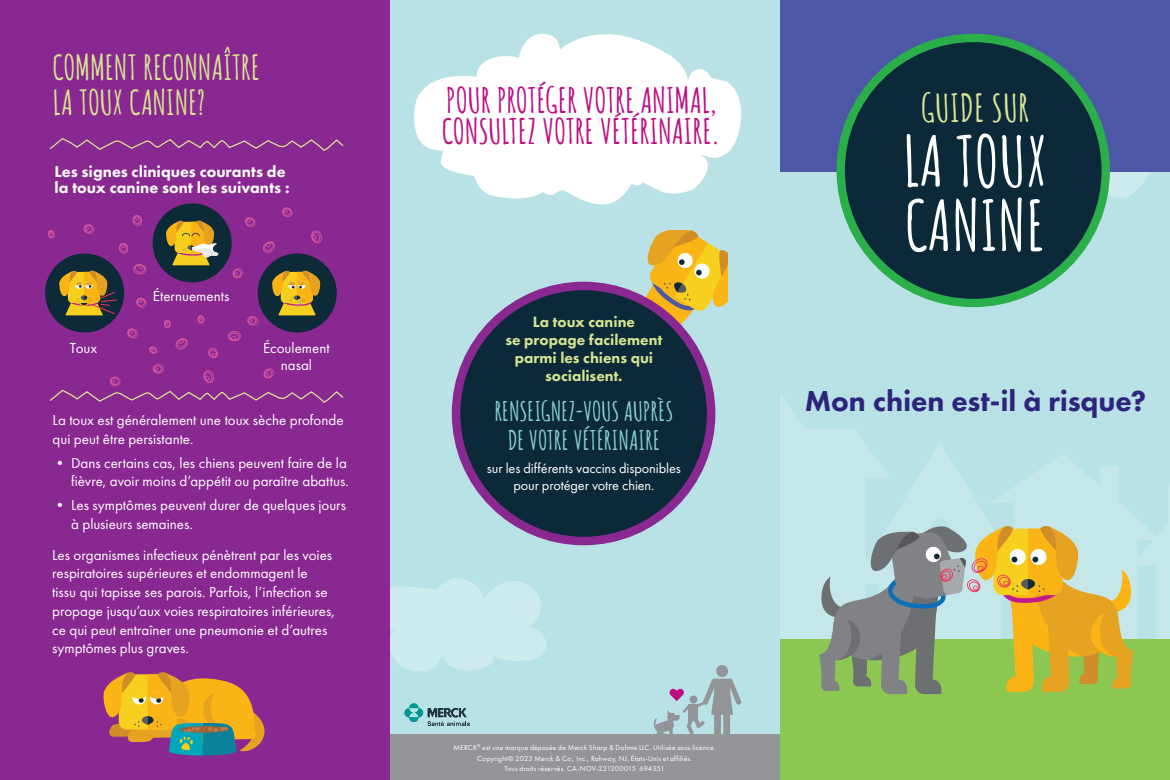
<style>
.page{position:relative;width:1170px;height:780px;background:#fff}
.page>*{position:absolute;margin:0;border:0;box-sizing:border-box;transform-origin:0 0}
.t1{font:700 68.62px/64.2px "Amatic SC";color:#fff}
.t2{font:700 37.75px "Amatic SC";color:#d8e592}
.t3{font:700 34.12px/30.9px "Amatic SC";letter-spacing:-.005em;color:#bc0d83}
.t4{font:700 33.75px/35px "Amatic SC";letter-spacing:-.01em;color:#d8e592}
.t5{font:800 30px "Futura PT";letter-spacing:-.005em;color:#2e247d}
.Text{font:700 26.25px/28.6px "Amatic SC";letter-spacing:-.005em;color:#89d2d1;text-align:center}
.t6{font:800 16.25px/16.2px "Futura PT";color:#fff}
.Text-2{font:800 15.5px/17.9px "Futura PT";letter-spacing:.005em;color:#d8e592;text-align:center}
.Text-3{font:15px/18.8px "Futura PT";color:#fff}
.Text-4{font:14.38px/16.8px "Futura PT";letter-spacing:-.01em;color:#fff;text-align:center}
.t7{font:7.5px/10px "Futura PT";letter-spacing:.025em;color:#fff;text-align:center}
</style>
<div class="page">
<div style="left:390px;top:0;width:390px;height:756px;background:#b8e2e5"></div>
<svg style="left:390px;top:578px;width:156px;height:93px"></svg>
<div style="left:716px;top:665px;width:12px;height:12px;background:#939598;border-radius:50%"></div>
<svg style="left:653px;top:678px;width:88px;height:56px"></svg>
<div style="left:389px;top:734px;width:391px;height:46px;background:#939598"></div>
<svg style="left:414px;top:33px;width:328px;height:172px;fill:#fff"></svg>
<svg style="left:626px;top:230px;width:101px;height:104px"></svg>
<div style="left:456px;top:286px;width:255px;height:255px;background:#0c2939;border-radius:50%"></div>
<div style="left:452px;top:282px;width:263px;height:263px;border:9px solid #892890;border-radius:50%"></div>
<div style="left:780px;top:0;width:389px;height:780px;background:#b8e2e5"></div>
<div style="left:780px;top:639px;width:389px;height:141px;background:#8bc751"></div>
<svg style="left:1105px;top:171px;width:64px;height:32px"></svg>
<div style="left:780px;top:0;width:389px;height:171px;background:#4c58a6"></div>
<div style="left:840px;top:38px;width:265px;height:265px;background:#0c2939;border-radius:50%"></div>
<div style="left:836px;top:34px;width:273px;height:273px;border:8px solid #2baf4a;border-radius:50%"></div>
<svg style="left:780px;top:394px;width:389px;height:300px"></svg>
<div style="left:0;top:0;width:390px;height:780px;background:#892890"></div>
<svg style="left:49px;top:138px;width:295px;height:13px"></svg>
<svg style="left:103px;top:672px;width:161px;height:83px"></svg>
<svg style="left:47px;top:207px;width:297px;height:196px"></svg>
<svg style="left:404px;top:703px;width:65px;height:23px"></svg>
<p class="t4" style="left:52px;top:48px;width:209px">COMMENT RECONNAÎTRE<br>LA TOUX CANINE?</p>
<p class="t6" style="left:55px;top:163px;width:236px">Les signes cliniques courants de la toux canine sont les suivants :</p>
<p class="Text-3" style="left:153px;top:287px;width:78px">Éternuements</p>
<p class="Text-3" style="left:70px;top:338px;width:29px">Toux</p>
<p class="Text-3" style="left:263px;top:339px;width:68px;line-height:17.5px;text-align:center">Écoulement nasal</p>
<p class="Text-3" style="left:53px;top:410px;width:292px">La toux est généralement une toux sèche profonde qui peut être persistante.</p>
<p class="Text-3" style="left:53px;top:453px;width:298px;text-align:right">• Dans certains cas, les chiens peuvent faire de la fièvre, avoir moins d’appétit ou paraître abattus.</p>
<p class="Text-3" style="left:71px;top:496px;width:276px;text-indent:-18px">• Les symptômes peuvent durer de quelques jours à plusieurs semaines.</p>
<p class="Text-3" style="left:52px;top:545px;width:284px">Les organismes infectieux pénètrent par les voies respiratoires supérieures et endommagent le tissu qui tapisse ses parois. Parfois, l’infection se propage jusqu’aux voies respiratoires inférieures, ce qui peut entraîner une pneumonie et d’autres symptômes plus graves.</p>
<p class="t3" style="left:441px;top:82px;width:280px">POUR PROTÉGER VOTRE ANIMAL,<br>CONSULTEZ VOTRE VÉTÉRINAIRE.</p>
<p class="Text-2" style="left:505px;top:312px;width:158px">La toux canine<br>se propage facilement parmi les chiens qui socialisent.</p>
<p class="Text" style="left:494px;top:395px;width:181px">RENSEIGNEZ-VOUS AUPRÈS<br>DE VOTRE VÉTÉRINAIRE</p>
<p class="Text-4" style="left:487px;top:460px;width:195px">sur les différents vaccins disponibles pour protéger votre chien.</p>
<p class="t2" style="left:920px;top:79px;width:110px">GUIDE SUR</p>
<p class="t1" style="left:902px;top:124px;width:146px">LA TOUX<br>CANINE</p>
<p class="t5" style="left:804px;top:382px;width:343px">Mon chien est-il à risque?</p>
<p class="t7" style="left:453px;top:742px;width:263px">MERCK<sup>®</sup> est une marque déposée de Merck Sharp &amp; Dohme LLC. Utilisée sous licence.</p>
<p class="t7" style="left:477px;top:753px;width:216px">Copyright© 2023 Merck &amp; Co., Inc., Rahway, NJ, États-Unis et affiliés.<br>Tous droits réservés. CA-NOV-221200015 694351</p>
</div>
